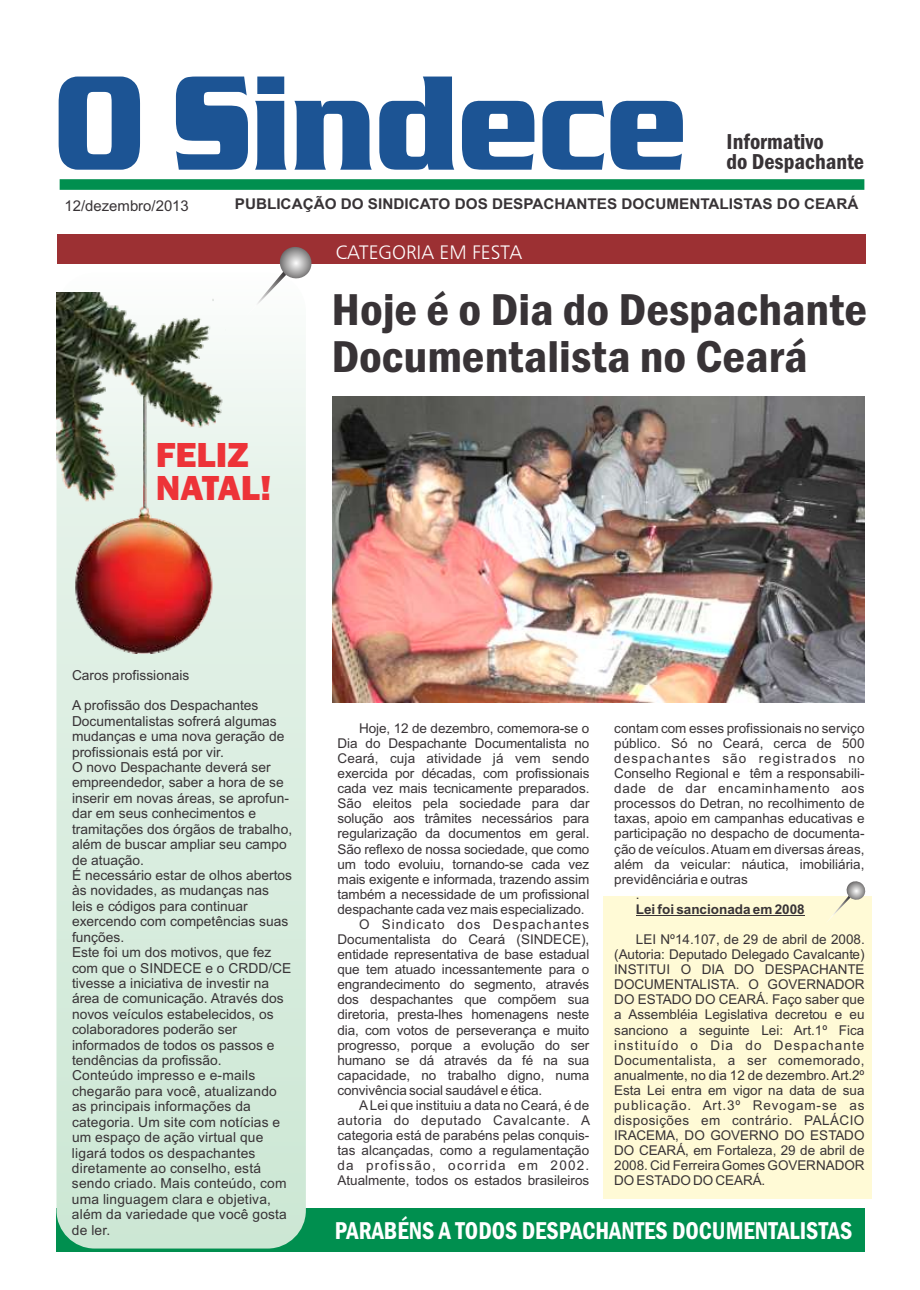
<style>
.page{position:relative;width:920px;height:1290px;background:#fff}
.page>*{position:absolute;margin:0;border:0;box-sizing:border-box;transform-origin:0 0}
.t1{font:700 139.65px "Serpentine D";color:#1c5494;scale:.8 1}
.t2{font:600 condensed 46.2px/47.1px "Franklin Gothic";color:#383336;scale:1.07 1}
.t3{font:800 36px/32.7px "Franklin Gothic";color:#ed3338}
.t4{font:600 condensed 25.2px "Franklin Gothic";color:#fff;scale:.94 1}
.t5{font:600 condensed 22.35px/20.2px "Franklin Gothic";color:#383336}
.t6{font:19.5px "Humanist 777 BT Light B";color:#fff}
.t7{font:700 14.85px "Arial";color:#383336}
.t8{font:14.85px "Arial";color:#383336}
.t9{font:13.8px/15.5px "Arial";color:#383336}
.t10{font:13.5px/15.1px "Arial";color:#383336;text-align:justify}
.t11{font:13.5px "Arial";letter-spacing:.04em;color:#383336}
.t12{font:13.5px "Arial";letter-spacing:.08em;color:#383336}
.t13{font:13.5px "Arial";letter-spacing:.09em;color:#383336}
.t14{font:13.5px "Arial";letter-spacing:.045em;color:#383336}
.t15{font:13.5px "Arial";letter-spacing:.07em;color:#383336}
.t16{font:700 13.5px "Arial";color:#383336}
</style>
<div class="page">
<div style="left:604px;top:896px;width:268px;height:302px;background:#fffad6"></div>
<div style="left:60px;top:179px;width:804px;height:11px;background:#008f4f"></div>
<div style="left:57px;top:234px;width:809px;height:30px;background:#9c3033"></div>
<hr style="left:636px;top:915px;width:169px;height:1px;background:#383336">
<div style="left:56px;top:1208px;width:808px;height:43px;background:#008f4f"></div>
<div style="left:56px;top:273px;width:250px;height:975px;background:linear-gradient(to bottom,#f3f9f5,#c9e6d1);border-radius:38px"></div>
<svg style="left:244px;top:247px;width:68px;height:72px"></svg>
<img style="left:57px;top:292px;width:169px;height:361px">
<img style="left:333px;top:396px;width:531px;height:307px">
<svg style="left:828px;top:881px;width:38px;height:40px"></svg>
<h1 class="t1" style="left:54px;top:57px;width:793px">O Sindece</h1>
<h3 class="t5" style="left:727px;top:133px;width:139px">Informativo<br>do Despachante</h3>
<p class="t8" style="left:65px;top:200px;width:126px">12/dezembro/2013</p>
<p class="t7" style="left:235px;top:198px;width:625px">PUBLICAÇÃO DO SINDICATO DOS DESPACHANTES DOCUMENTALISTAS DO CEARÁ</p>
<h3 class="t6" style="left:336px;top:244px;width:188px">CATEGORIA EM FESTA</h3>
<h3 class="t3" style="left:156px;top:441px;width:117px">FELIZ<br>NATAL!</h3>
<h2 class="t2" style="left:331px;top:289px;width:502px">Hoje é o Dia do Despachante<br>Documentalista no Ceará</h2>
<p class="t9" style="left:72px;top:668px;width:119px">Caros profissionais</p>
<p class="t9" style="left:72px;top:699px;width:222px">A profissão dos Despachantes<br>Documentalistas sofrerá algumas mudanças e uma nova geração de profissionais está por vir.<br>O novo Despachante deverá ser empreendedor, saber a hora de se inserir em novas áreas, se aprofun&shy;dar em seus conhecimentos e tramitações dos órgãos de trabalho, além de buscar ampliar seu campo de atuação.<br>É necessário estar de olhos abertos às novidades, as mudanças nas leis e códigos para continuar exercendo com competências suas funções.<br>Este foi um dos motivos, que fez com que o SINDECE e o CRDD/CE tivesse a iniciativa de investir na área de comunicação. Através dos novos veículos estabelecidos, os colaboradores poderão ser informados de todos os passos e tendências da profissão.<br>Conteúdo impresso e e-mails chegarão para você, atualizando as principais informações da categoria. Um site com notícias e um espaço de ação virtual que ligará todos os despachantes diretamente ao conselho, está sendo criado. Mais conteúdo, com uma linguagem clara e objetiva, além da variedade que você gosta de ler.</p>
<p class="t10" style="left:614px;top:722px;width:252px">contam com esses profissionais no serviço</p>
<p class="t10" style="left:614px;top:737px;width:252px">público. Só no Ceará, cerca de 500</p>
<p class="t12" style="left:614px;top:753px;width:252px">despachantes são registrados no</p>
<p class="t10" style="left:614px;top:767px;width:252px">Conselho Regional e têm a responsabili-</p>
<p class="t14" style="left:614px;top:783px;width:252px">dade de dar encaminhamento aos</p>
<p class="t10" style="left:614px;top:797px;width:252px">processos do Detran, no recolhimento de</p>
<p class="t10" style="left:614px;top:812px;width:252px">taxas, apoio em campanhas educativas e</p>
<p class="t10" style="left:614px;top:827px;width:252px">participação no despacho de documenta-</p>
<p class="t10" style="left:614px;top:842px;width:252px">ção de veículos. Atuam em diversas áreas,</p>
<p class="t10" style="left:614px;top:857px;width:252px">além da veicular: náutica, imobiliária,</p>
<p class="t10" style="left:614px;top:873px;width:135px">previdênciária e outras</p>
<p class="t10" style="left:636px;top:888px;width:5px">.</p>
<p class="t16" style="left:636px;top:904px;width:170px">Lei foi sancionada em 2008</p>
<p class="t10" style="left:614px;top:933px;width:252px;text-indent:22px">LEI Nº14.107, de 29 de abril de 2008. (Autoria: Deputado Delegado Cavalcante)<br>INSTITUI O DIA DO DESPACHANTE DOCUMENTALISTA. O GOVERNADOR DO ESTADO DO CEARÁ. Faço saber que a Assembléia Legislativa decretou e eu sanciono a seguinte Lei: Art.1º Fica instituído o Dia do Despachante Documentalista, a ser comemorado, anualmente, no dia 12 de dezembro. Art.2º Esta Lei entra em vigor na data de sua publicação. Art.3º Revogam-se as disposições em contrário. PALÁCIO IRACEMA, DO GOVERNO DO ESTADO DO CEARÁ, em Fortaleza, 29 de abril de 2008. Cid Ferreira Gomes GOVERNADOR DO ESTADO DO CEARÁ.</p>
<h3 class="t4" style="left:335px;top:1221px;width:552px">PARABÉNS A TODOS DESPACHANTES DOCUMENTALISTAS</h3>
<p class="t10" style="left:359px;top:722px;width:232px">Hoje, 12 de dezembro, comemora-se o</p>
<p class="t10" style="left:338px;top:737px;width:253px">Dia do Despachante Documentalista no</p>
<p class="t10" style="left:338px;top:752px;width:253px">Ceará, cuja atividade já vem sendo</p>
<p class="t10" style="left:338px;top:767px;width:253px">exercida por décadas, com profissionais</p>
<p class="t10" style="left:338px;top:782px;width:253px">cada vez mais tecnicamente preparados.</p>
<p class="t10" style="left:338px;top:797px;width:253px">São eleitos pela sociedade para dar</p>
<p class="t10" style="left:338px;top:812px;width:253px">solução aos trâmites necessários para</p>
<p class="t10" style="left:338px;top:827px;width:253px">regularização da documentos em geral.</p>
<p class="t10" style="left:338px;top:842px;width:253px">São reflexo de nossa sociedade, que como</p>
<p class="t10" style="left:338px;top:857px;width:253px">um todo evoluiu, tornando-se cada vez</p>
<p class="t10" style="left:338px;top:873px;width:253px">mais exigente e informada, trazendo assim</p>
<p class="t10" style="left:338px;top:888px;width:253px">também a necessidade de um profissional</p>
<p class="t10" style="left:338px;top:903px;width:249px">despachante cada vez mais especializado.</p>
<p class="t15" style="left:359px;top:919px;width:232px">O Sindicato dos Despachantes</p>
<p class="t10" style="left:338px;top:933px;width:253px">Documentalista do Ceará (SINDECE),</p>
<p class="t10" style="left:338px;top:948px;width:253px">entidade representativa de base estadual</p>
<p class="t10" style="left:338px;top:963px;width:253px">que tem atuado incessantemente para o</p>
<p class="t10" style="left:338px;top:978px;width:253px">engrandecimento do segmento, através</p>
<p class="t10" style="left:337px;top:993px;width:253px">dos despachantes que compõem sua</p>
<p class="t10" style="left:337px;top:1008px;width:253px">diretoria, presta-lhes homenagens neste</p>
<p class="t10" style="left:337px;top:1023px;width:253px">dia, com votos de perseverança e muito</p>
<p class="t10" style="left:337px;top:1038px;width:253px">progresso, porque a evolução do ser</p>
<p class="t10" style="left:337px;top:1054px;width:253px">humano se dá através da fé na sua</p>
<p class="t10" style="left:337px;top:1069px;width:253px">capacidade, no trabalho digno, numa</p>
<p class="t10" style="left:337px;top:1084px;width:206px">convivência social saudável e ética.</p>
<p class="t10" style="left:359px;top:1099px;width:232px">ALei que instituiu a data no Ceará, é de</p>
<p class="t11" style="left:337px;top:1115px;width:254px">autoria do deputado Cavalcante. A</p>
<p class="t10" style="left:337px;top:1129px;width:253px">categoria está de parabéns pelas conquis-</p>
<p class="t10" style="left:337px;top:1144px;width:253px">tas alcançadas, como a regulamentação</p>
<p class="t13" style="left:337px;top:1160px;width:253px">da profissão, ocorrida em 2002.</p>
<p class="t10" style="left:337px;top:1174px;width:253px">Atualmente, todos os estados brasileiros</p>
</div>
